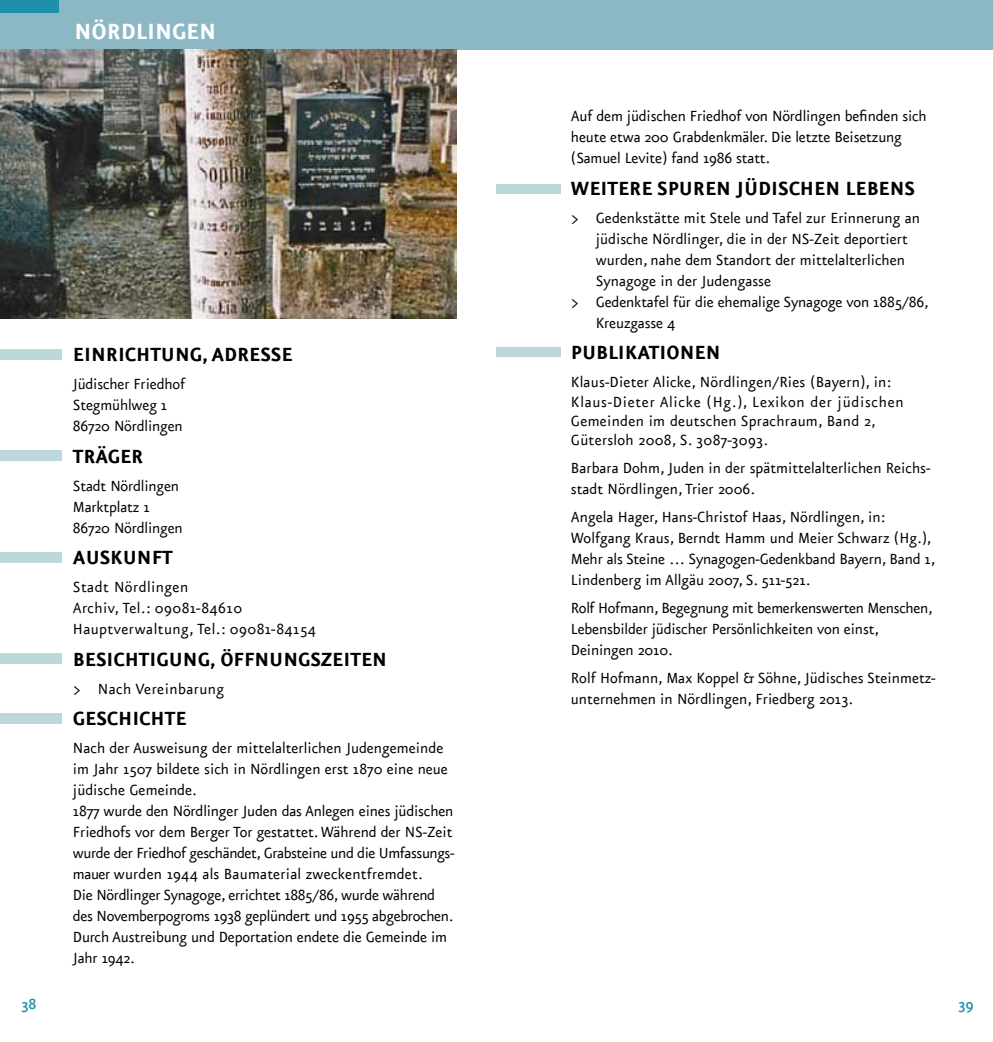
<style>
.page{position:relative;width:993px;height:1042px;background:#fff}
.page>*{position:absolute;margin:0;border:0;box-sizing:border-box;transform-origin:0 0}
.t1{font:700 26.25px "Eureka Sans";color:#fff}
.t2{font:700 22.75px "Eureka Sans";color:#000}
.t3{font:17.5px/21px "Eureka Sans";color:#000}
.t4{font:17.5px/21px "Eureka Sans";letter-spacing:.025em;color:#000}
.t5{font:500 17.5px "Eureka Sans";color:#1f90a9}
</style>
<div class="page">
<div style="left:0;top:0;width:496px;height:50px;background:#8cb8c5"></div>
<div style="left:0;top:0;width:59px;height:12px;background:#1f90a9"></div>
<div style="left:496px;top:0;width:496px;height:50px;background:#8cb8c5"></div>
<div style="left:496px;top:184px;width:65px;height:10px;background:#bcd7db"></div>
<div style="left:496px;top:347px;width:65px;height:10px;background:#bcd7db"></div>
<img style="left:0;top:50px;width:456px;height:268px">
<div style="left:0;top:349px;width:61px;height:10px;background:#bcd7db"></div>
<div style="left:0;top:450px;width:61px;height:10px;background:#bcd7db"></div>
<div style="left:0;top:553px;width:61px;height:10px;background:#bcd7db"></div>
<div style="left:0;top:653px;width:61px;height:11px;background:#bcd7db"></div>
<div style="left:0;top:713px;width:61px;height:10px;background:#bcd7db"></div>
<h1 class="t1" style="left:74px;top:18px;width:143px">NÖRDLINGEN</h1>
<h2 class="t2" style="left:73px;top:343px;width:221px">EINRICHTUNG, ADRESSE</h2>
<p class="t3" style="left:73px;top:374px;width:114px">Jüdischer Friedhof<br>Stegmühlweg 1<br>86720 Nördlingen</p>
<h2 class="t2" style="left:73px;top:445px;width:72px">TRÄGER</h2>
<p class="t3" style="left:73px;top:476px;width:111px">Stadt Nördlingen<br>Marktplatz 1<br>86720 Nördlingen</p>
<h2 class="t2" style="left:73px;top:546px;width:101px">AUSKUNFT</h2>
<p class="t4" style="left:73px;top:577px;width:244px">Stadt Nördlingen<br>Archiv, Tel.: 09081-84610<br>Hauptverwaltung, Tel.: 09081-84154</p>
<h2 class="t2" style="left:73px;top:648px;width:315px">BESICHTIGUNG, ÖFFNUNGSZEITEN</h2>
<p class="t4" style="left:73px;top:679px;width:153px">&gt; Nach Vereinbarung</p>
<h2 class="t2" style="left:73px;top:707px;width:115px">GESCHICHTE</h2>
<p class="t3" style="left:73px;top:738px;width:383px">Nach der Ausweisung der mittelalterlichen Judengemeinde im Jahr 1507 bildete sich in Nördlingen erst 1870 eine neue jüdische Gemeinde.<br>1877 wurde den Nördlinger Juden das Anlegen eines jüdischen Friedhofs vor dem Berger Tor gestattet. Während der NS-Zeit wurde der Friedhof geschändet, Grabsteine und die Umfassungs&shy;mauer wurden 1944 als Baumaterial zweckentfremdet.<br>Die Nördlinger Synagoge, errichtet 1885/86, wurde während des Novemberpogroms 1938 geplündert und 1955 abgebrochen.<br>Durch Austreibung und Deportation endete die Gemeinde im Jahr 1942.</p>
<p class="t3" style="left:570px;top:107px;width:357px">Auf dem jüdischen Friedhof von Nördlingen befinden sich heute etwa 200 Grabdenkmäler. Die letzte Beisetzung (Samuel Levite) fand 1986 statt.</p>
<h2 class="t2" style="left:570px;top:177px;width:345px">WEITERE SPUREN JÜDISCHEN LEBENS</h2>
<p class="t3" style="left:570px;top:208px;width:350px">&gt; Gedenkstätte mit Stele und Tafel zur Erinnerung an</p>
<p class="t3" style="left:595px;top:229px;width:313px">jüdische Nördlinger, die in der NS-Zeit deportiert</p>
<p class="t3" style="left:595px;top:250px;width:311px">wurden, nahe dem Standort der mittelalterlichen</p>
<p class="t3" style="left:595px;top:271px;width:177px">Synagoge in der Judengasse</p>
<p class="t3" style="left:570px;top:292px;width:359px">&gt; Gedenktafel für die ehemalige Synagoge von 1885/86,</p>
<p class="t3" style="left:595px;top:313px;width:81px">Kreuzgasse 4</p>
<h2 class="t2" style="left:570px;top:341px;width:151px">PUBLIKATIONEN</h2>
<p class="t3" style="left:570px;top:373px;width:334px;line-height:19.2px">Klaus-Dieter Alicke, Nördlingen/Ries (Bayern), in:<br>Klaus-Dieter Alicke (Hg.), Lexikon der jüdischen Gemeinden im deutschen Sprachraum, Band 2, Gütersloh 2008, S. 3087-3093.</p>
<p class="t3" style="left:570px;top:458px;width:361px">Barbara Dohm, Juden in der spätmittelalterlichen Reichs&shy;stadt Nördlingen, Trier 2006.</p>
<p class="t3" style="left:570px;top:507px;width:366px">Angela Hager, Hans-Christof Haas, Nördlingen, in:<br>Wolfgang Kraus, Berndt Hamm und Meier Schwarz (Hg.), Mehr als Steine … Synagogen-Gedenkband Bayern, Band 1, Lindenberg im Allgäu 2007, S. 511-521.</p>
<p class="t3" style="left:570px;top:598px;width:363px">Rolf Hofmann, Begegnung mit bemerkenswerten Menschen,<br>Lebensbilder jüdischer Persönlichkeiten von einst,<br>Deiningen 2010.</p>
<p class="t3" style="left:570px;top:668px;width:366px">Rolf Hofmann, Max Koppel &amp; Söhne, Jüdisches Steinmetz&shy;unternehmen in Nördlingen, Friedberg 2013.</p>
<p class="t5" style="left:21px;top:995px;width:17px">38</p>
<p class="t5" style="left:957px;top:995px;width:17px">39</p>
</div>
